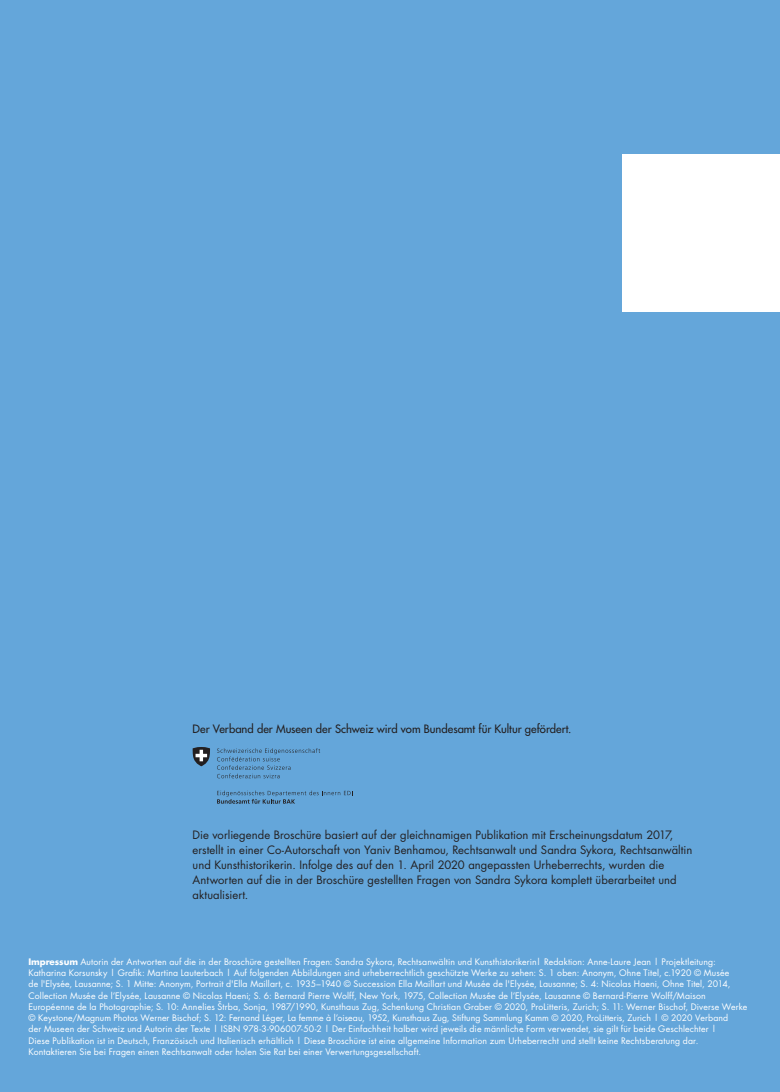
<style>
.page{position:relative;width:780px;height:1092px;background:#fff}
.page>*{position:absolute;margin:0;border:0;box-sizing:border-box;transform-origin:0 0}
.t1{font:11.25px/15px "Futura";letter-spacing:.005em;color:#231f20}
.t2{font:500 11.25px "Futura Std";color:#231f20}
.t3{font:8.75px/11.2px "Futura";letter-spacing:.01em;color:#fff}
.s1{font-family:"Futura Std";font-weight:700}
</style>
<div class="page">
<div style="left:0;top:0;width:780px;height:1091px;background:#64a6da"></div>
<div style="left:622px;top:155px;width:158px;height:157px;background:#fff"></div>
<svg style="left:217px;top:748px;width:103px;height:30px"></svg>
<svg style="left:217px;top:790px;width:136px;height:13px"></svg>
<svg style="left:193px;top:747px;width:17px;height:19px"></svg>
<p class="t2" style="left:193px;top:722px;width:380px">Der Verband der Museen der Schweiz wird vom Bundesamt für Kultur gefördert.</p>
<p class="t1" style="left:193px;top:826px;width:501px">Die vorliegende Broschüre basiert auf der gleichnamigen Publikation mit Erscheinungsdatum 2017, erstellt in einer Co-Autorschaft von Yaniv Benhamou, Rechtsanwalt und Sandra Sykora, Rechtsanwältin und Kunsthistorikerin. Infolge des auf den 1. April 2020 angepassten Urheberrechts, wurden die Antworten auf die in der Broschüre gestellten Fragen von Sandra Sykora komplett überarbeitet und aktualisiert.</p>
<p class="t3" style="left:29px;top:955px;width:720px"><span class="s1">Impressum</span> Autorin der Antworten auf die in der Broschüre gestellten Fragen: Sandra Sykora, Rechtsanwältin und Kunsthistorikerin| Redaktion: Anne-Laure Jean | Projektleitung:<br>Katharina Korsunsky | Grafik: Martina Lauterbach | Auf folgenden Abbildungen sind urheberrechtlich geschützte Werke zu sehen: S. 1 oben: Anonym, Ohne Titel, c.1920 © Musée<br>de l'Elysée, Lausanne; S. 1 Mitte: Anonym, Portrait d'Ella Maillart, c. 1935–1940 © Succession Ella Maillart und Musée de l'Elysée, Lausanne; S. 4: Nicolas Haeni, Ohne Titel, 2014, Collection Musée de l’Elysée, Lausanne © Nicolas Haeni; S. 6: Bernard Pierre Wolff, New York, 1975, Collection Musée de l’Elysée, Lausanne © Bernard-Pierre Wolff/Maison Européenne de la Photographie; S. 10: Annelies Štrba, Sonja, 1987/1990, Kunsthaus Zug, Schenkung Christian Graber © 2020, ProLitteris, Zurich; S. 11: Werner Bischof, Diverse Werke © Keystone/Magnum Photos Werner Bischof; S. 12: Fernand Léger, La femme à l’oiseau, 1952, Kunsthaus Zug, Stiftung Sammlung Kamm © 2020, ProLitteris, Zurich | © 2020 Verband<br>der Museen der Schweiz und Autorin der Texte | ISBN 978-3-906007-50-2 | Der Einfachheit halber wird jeweils die männliche Form verwendet, sie gilt für beide Geschlechter |<br>Diese Publikation ist in Deutsch, Französisch und Italienisch erhältlich | Diese Broschüre ist eine allgemeine Information zum Urheberrecht und stellt keine Rechtsberatung dar.<br>Kontaktieren Sie bei Fragen einen Rechtsanwalt oder holen Sie Rat bei einer Verwertungsgesellschaft.</p>
</div>
